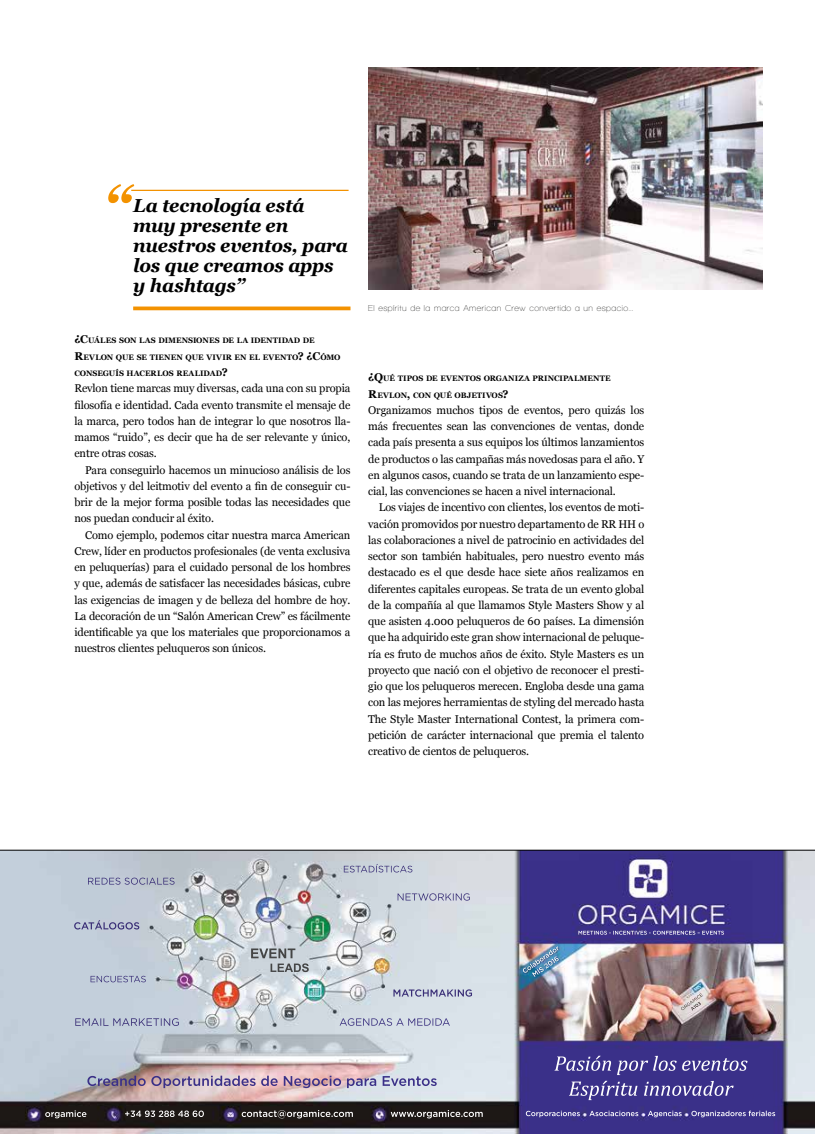
<style>
.page{position:relative;width:815px;height:1134px;background:#fff}
.page>*{position:absolute;margin:0;border:0;box-sizing:border-box;transform-origin:0 0}
.t1{font:italic 700 55.62px "Georgia";color:#f39200}
.t2{font:italic 700 18.75px/20px "Georgia";letter-spacing:-.01em;color:#000}
.t3{font:11.25px/16.2px "Georgia";letter-spacing:-.01em;color:#000;text-align:justify}
.t4{font:600 8.75px "Walkway";letter-spacing:.05em;color:#3c3c3b}
.t5{font:700 7.88px/16.4px "Georgia";letter-spacing:.01em;color:#000}
.s1{font-size:11.25px}
</style>
<div class="page">
<img style="left:0;top:851px;width:815px;height:283px">
<img style="left:368px;top:67px;width:395px;height:222px">
<hr style="left:131px;top:190px;width:218px;height:1px;background:#f39200">
<svg style="left:133px;top:306px;width:217px;height:4px"></svg>
<hr style="left:0;top:850px;width:815px;height:1px;background:#000">
<h1 class="t1" style="left:103px;top:165px;width:30px">“</h1>
<h2 class="t2" style="left:133px;top:195px;width:216px">La tecnología está muy presente en nuestros eventos, para los que creamos apps y hashtags”</h2>
<p class="t5" style="left:74px;top:332px;width:268px"><span class="s1">¿C</span>UÁLES SON LAS DIMENSIONES DE LA IDENTIDAD DE<br><span class="s1">R</span>EVLON QUE SE TIENEN QUE VIVIR EN EL EVENTO<span class="s1">? ¿C</span>ÓMO<br>CONSEGUÍS HACERLOS REALIDAD<span class="s1">?</span></p>
<p class="t3" style="left:74px;top:380px;width:278px">Revlon tiene marcas muy diversas, cada una con su propia filosofía e identidad. Cada evento transmite el mensaje de la marca, pero todos han de integrar lo que nosotros lla&shy;mamos “ruido”, es decir que ha de ser relevante y único, entre otras cosas.</p>
<p class="t3" style="left:74px;top:461px;width:278px;text-indent:11px">Para conseguirlo hacemos un minucioso análisis de los objetivos y del leitmotiv del evento a fin de conseguir cu&shy;brir de la mejor forma posible todas las necesidades que nos puedan conducir al éxito.</p>
<p class="t3" style="left:74px;top:526px;width:278px;text-indent:11px">Como ejemplo, podemos citar nuestra marca American Crew, líder en productos profesionales (de venta exclusiva en peluquerías) para el cuidado personal de los hombres y que, además de satisfacer las necesidades básicas, cubre las exigencias de imagen y de belleza del hombre de hoy.<br>La decoración de un “Salón American Crew” es fácilmente identificable ya que los materiales que proporcionamos a nuestros clientes peluqueros son únicos.</p>
<p class="t4" style="left:368px;top:303px;width:267px">El espíritu de la marca American Crew convertido a un espacio…</p>
<p class="t5" style="left:368px;top:370px;width:244px"><span class="s1">¿Q</span>UÉ TIPOS DE EVENTOS ORGANIZA PRINCIPALMENTE<br><span class="s1">R</span>EVLON<span class="s1">,</span> CON QUÉ OBJETIVOS<span class="s1">?</span></p>
<p class="t3" style="left:368px;top:401px;width:278px">Organizamos muchos tipos de eventos, pero quizás los más frecuentes sean las convenciones de ventas, donde cada país presenta a sus equipos los últimos lanzamientos de productos o las campañas más novedosas para el año. Y en algunos casos, cuando se trata de un lanzamiento espe&shy;cial, las convenciones se hacen a nivel internacional.</p>
<p class="t3" style="left:368px;top:499px;width:278px;text-indent:11px">Los viajes de incentivo con clientes, los eventos de moti&shy;vación promovidos por nuestro departamento de RR HH o las colaboraciones a nivel de patrocinio en actividades del sector son también habituales, pero nuestro evento más destacado es el que desde hace siete años realizamos en diferentes capitales europeas. Se trata de un evento global de la compañía al que llamamos Style Masters Show y al que asisten 4.000 peluqueros de 60 países. La dimensión que ha adquirido este gran show internacional de peluque&shy;ría es fruto de muchos años de éxito. Style Masters es un proyecto que nació con el objetivo de reconocer el presti&shy;gio que los peluqueros merecen. Engloba desde una gama con las mejores herramientas de styling del mercado hasta The Style Master International Contest, la primera com&shy;petición de carácter internacional que premia el talento creativo de cientos de peluqueros.</p>
</div>
